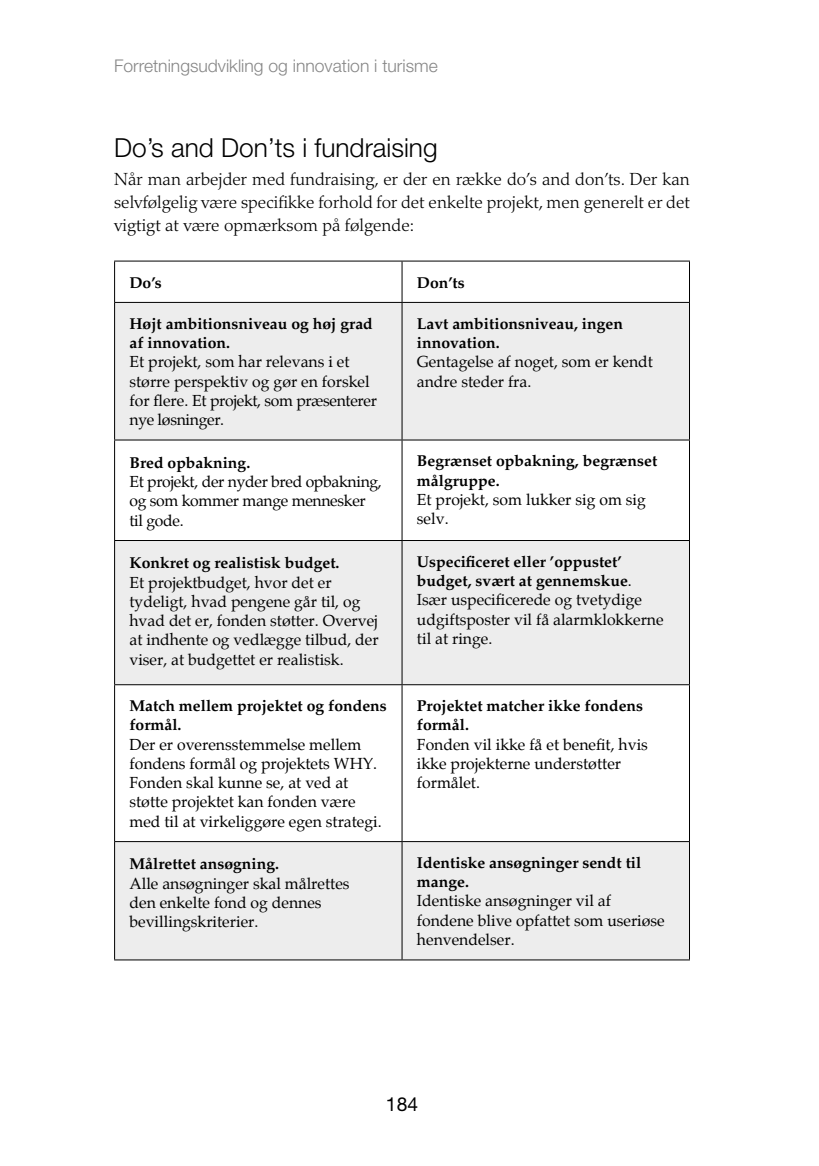
<style>
.page{position:relative;width:819px;height:1166px;background:#fff}
.page>*{position:absolute;margin:0;border:0;box-sizing:border-box;transform-origin:0 0}
.t1{font:300 26.25px "Helvetica Neue LT Pro";color:#000}
.t2{font:19.25px "Helvetica Neue LT Pro";color:#000}
.t3{font:300 17.5px/22.8px "Palatino";color:#000;text-align:justify}
.t4{font:300 17.5px "Helvetica Neue LT Pro";color:#878787}
.t5{font:15.75px/19.2px "Palatino";color:#000}
.t6{font:700 15.75px/19.2px "Palatino";color:#000}
.t7{font:15.75px/19.2px "Palatino";letter-spacing:-.02em;color:#000}
.s1{font-weight:700}
</style>
<div class="page">
<svg style="left:115px;top:303px;width:574px;height:656px;fill:#ededed"></svg>
<hr style="left:114px;top:261px;width:288px;height:1px;background:#000">
<hr style="left:114px;top:261px;width:1px;height:41px;background:#000">
<hr style="left:402px;top:261px;width:288px;height:1px;background:#000">
<hr style="left:401px;top:261px;width:1px;height:41px;background:#000">
<hr style="left:689px;top:261px;width:1px;height:41px;background:#000">
<hr style="left:114px;top:302px;width:288px;height:1px;background:#000">
<hr style="left:114px;top:303px;width:1px;height:136px;background:#000">
<hr style="left:402px;top:302px;width:288px;height:1px;background:#000">
<hr style="left:401px;top:303px;width:1px;height:136px;background:#000">
<hr style="left:689px;top:303px;width:1px;height:136px;background:#000">
<hr style="left:114px;top:439px;width:288px;height:1px;background:#000">
<hr style="left:114px;top:440px;width:1px;height:100px;background:#000">
<hr style="left:402px;top:439px;width:288px;height:1px;background:#000">
<hr style="left:401px;top:440px;width:1px;height:100px;background:#000">
<hr style="left:689px;top:440px;width:1px;height:100px;background:#000">
<hr style="left:114px;top:540px;width:288px;height:1px;background:#000">
<hr style="left:114px;top:541px;width:1px;height:143px;background:#000">
<hr style="left:402px;top:540px;width:288px;height:1px;background:#000">
<hr style="left:401px;top:541px;width:1px;height:143px;background:#000">
<hr style="left:689px;top:541px;width:1px;height:143px;background:#000">
<hr style="left:114px;top:684px;width:288px;height:1px;background:#000">
<hr style="left:114px;top:685px;width:1px;height:156px;background:#000">
<hr style="left:402px;top:684px;width:288px;height:1px;background:#000">
<hr style="left:401px;top:685px;width:1px;height:156px;background:#000">
<hr style="left:689px;top:685px;width:1px;height:156px;background:#000">
<hr style="left:114px;top:841px;width:288px;height:1px;background:#000">
<hr style="left:114px;top:842px;width:1px;height:117px;background:#000">
<hr style="left:402px;top:841px;width:288px;height:1px;background:#000">
<hr style="left:401px;top:842px;width:1px;height:117px;background:#000">
<hr style="left:689px;top:842px;width:1px;height:117px;background:#000">
<hr style="left:114px;top:959px;width:288px;height:1px;background:#000">
<hr style="left:402px;top:959px;width:288px;height:1px;background:#000">
<p class="t4" style="left:114px;top:55px;width:325px">Forretningsudvikling og innovation i turisme</p>
<h1 class="t1" style="left:114px;top:132px;width:325px">Do’s and Don’ts i fundraising</h1>
<p class="t3" style="left:114px;top:168px;width:577px">Når man arbejder med fundraising, er der en række do’s and don’ts. Der kan selvfølgelig være specifikke forhold for det enkelte projekt, men generelt er det vigtigt at være opmærksom på følgende:</p>
<p class="t6" style="left:129px;top:273px;width:34px">Do’s</p>
<p class="t6" style="left:417px;top:273px;width:49px">Don’ts</p>
<p class="t6" style="left:129px;top:314px;width:245px">Højt ambitionsniveau og høj grad af innovation.</p>
<p class="t5" style="left:129px;top:353px;width:249px">Et projekt, som har relevans i et større perspektiv og gør en forskel for flere. Et projekt, som præsenterer nye løsninger.</p>
<p class="t6" style="left:417px;top:314px;width:208px">Lavt ambitionsniveau, ingen innovation.</p>
<p class="t5" style="left:417px;top:353px;width:237px">Gentagelse af noget, som er kendt andre steder fra.</p>
<p class="t6" style="left:129px;top:453px;width:122px">Bred opbakning.</p>
<p class="t7" style="left:129px;top:472px;width:254px">Et projekt, der nyder bred opbakning, og som kommer mange mennesker til gode.</p>
<p class="t6" style="left:129px;top:553px;width:211px">Konkret og realistisk budget.</p>
<p class="t5" style="left:129px;top:573px;width:251px">Et projektbudget, hvor det er tydeligt, hvad pengene går til, og hvad det er, fonden støtter. Overvej at indhente og vedlægge tilbud, der viser, at budgettet er realistisk.</p>
<p class="t6" style="left:129px;top:696px;width:259px">Match mellem projektet og fondens formål.</p>
<p class="t5" style="left:129px;top:735px;width:254px">Der er overensstemmelse mellem fondens formål og projektets WHY.<br>Fonden skal kunne se, at ved at støtte projektet kan fonden være med til at virkeliggøre egen strategi.</p>
<p class="t6" style="left:129px;top:854px;width:151px">Målrettet ansøgning.</p>
<p class="t5" style="left:129px;top:874px;width:221px">Alle ansøgninger skal målrettes den enkelte fond og dennes bevillingskriterier.</p>
<p class="t6" style="left:417px;top:452px;width:242px">Begrænset opbakning, begrænset målgruppe.</p>
<p class="t5" style="left:417px;top:490px;width:230px">Et projekt, som lukker sig om sig selv.</p>
<p class="t5" style="left:417px;top:552px;width:248px"><span class="s1">Uspecificeret eller ’oppustet’ budget, svært at gennemskue</span>.<br>Især uspecificerede og tvetydige udgiftsposter vil få alarmklokkerne til at ringe.</p>
<p class="t6" style="left:417px;top:696px;width:228px">Projektet matcher ikke fondens formål.</p>
<p class="t5" style="left:417px;top:735px;width:232px">Fonden vil ikke få et benefit, hvis ikke projekterne understøtter formålet.</p>
<p class="t6" style="left:417px;top:853px;width:226px">Identiske ansøgninger sendt til mange.</p>
<p class="t5" style="left:417px;top:892px;width:249px">Identiske ansøgninger vil af fondene blive opfattet som useriøse henvendelser.</p>
<p class="t2" style="left:386px;top:1092px;width:34px">184</p>
</div>
